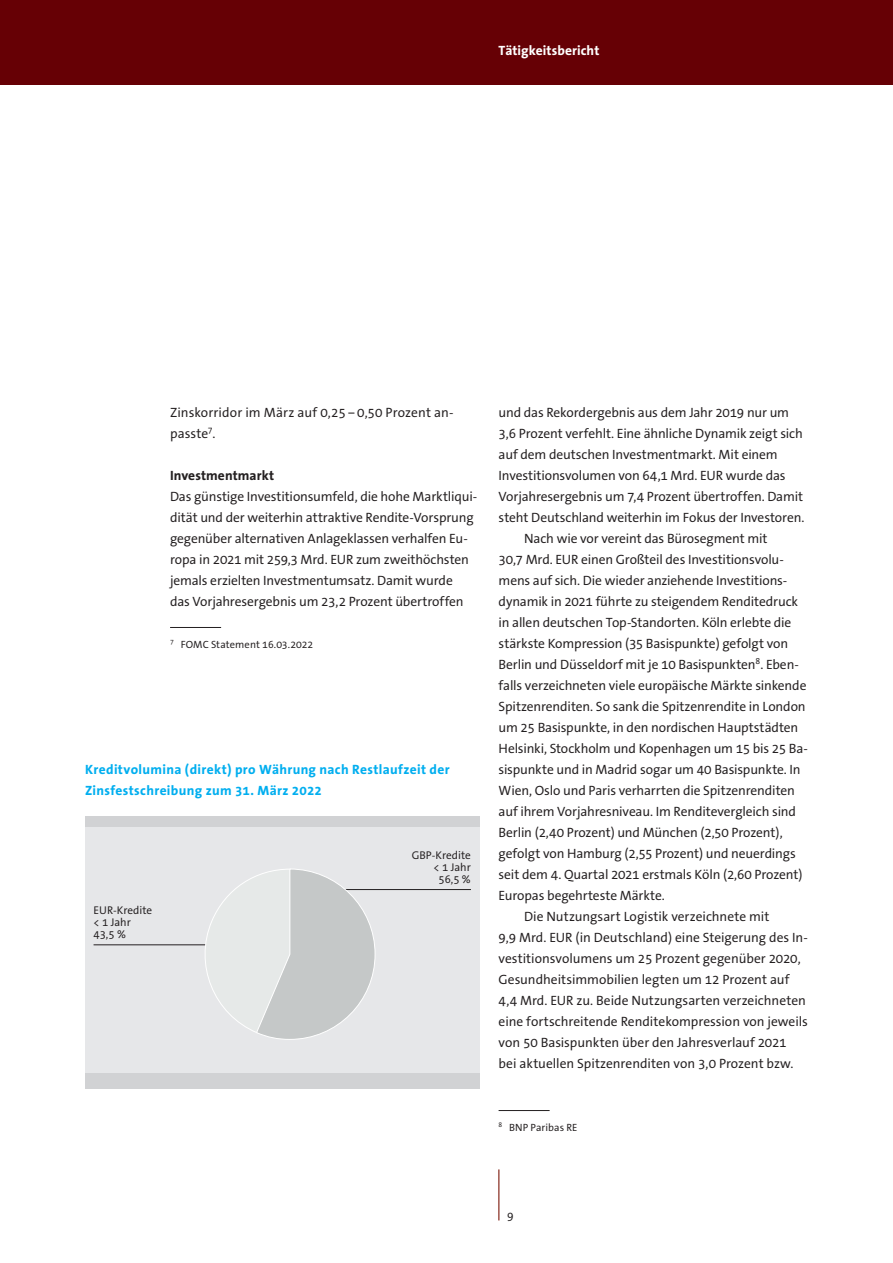
<style>
.page{position:relative;width:893px;height:1263px;background:#fff}
.page>*{position:absolute;margin:0;border:0;box-sizing:border-box;transform-origin:0 0}
.t1{font:13.5px/21px "The Sans Office";letter-spacing:-.01em;color:#231f20}
.t2{font:700 13.5px/21px "The Sans Office";letter-spacing:.025em;color:#00aeef}
.t3{font:700 13.5px "The Sans Office";letter-spacing:.005em;color:#fff}
.t4{font:700 13.5px "The Sans Office";letter-spacing:.005em;color:#231f20}
.t5{font:12px "The Sans Office";color:#231f20}
.t6{font:11.25px/12px "The Sans Office";color:#231f20;text-align:right}
.t7{font:10.5px "The Sans Office";letter-spacing:.005em;color:#231f20}
</style>
<div class="page">
<div style="left:0;top:0;width:893px;height:85px;background:#660005"></div>
<hr style="left:498px;top:1169px;width:2px;height:51px;background:#9e544a">
<div style="left:85px;top:816px;width:394px;height:273px;background:#e6e7e9"></div>
<hr style="left:282px;top:889px;width:189px;height:1px;background:#231f20">
<hr style="left:94px;top:944px;width:188px;height:1px;background:#231f20">
<svg style="left:193px;top:868px;width:183px;height:172px"></svg>
<div style="left:85px;top:1073px;width:394px;height:16px;background:#d1d2d4"></div>
<div style="left:85px;top:816px;width:394px;height:11px;background:#d1d2d4"></div>
<hr style="left:499px;top:1110px;width:51px;height:1px;background:#231f20">
<hr style="left:170px;top:627px;width:51px;height:1px;background:#231f20">
<p class="t3" style="left:499px;top:44px;width:102px">Tätigkeitsbericht</p>
<p class="t1" style="left:170px;top:403px;width:285px">Zinskorridor im März auf 0,25 – 0,50 Prozent an&shy;passte<sup>7</sup>.</p>
<p class="t4" style="left:170px;top:468px;width:106px">Investmentmarkt</p>
<p class="t1" style="left:170px;top:487px;width:309px">Das günstige Investitionsumfeld, die hohe Marktliqui&shy;dität und der weiterhin attraktive Rendite-Vorsprung gegenüber alternativen Anlageklassen verhalfen Eu&shy;ropa in 2021 mit 259,3 Mrd. EUR zum zweithöchsten jemals erzielten Investmentumsatz. Damit wurde<br>das Vorjahresergebnis um 23,2 Prozent übertroffen</p>
<p class="t7" style="left:170px;top:639px;width:145px"><sup>7</sup> FOMC Statement 16.03.2022</p>
<p class="t2" style="left:85px;top:759px;width:366px">Kreditvolumina (direkt) pro Währung nach Restlaufzeit der<br>Zinsfestschreibung zum 31. März 2022</p>
<p class="t6" style="left:94px;top:904px;width:60px;text-align:left">EUR-Kredite &lt; 1 Jahr<br>43,5 %</p>
<p class="t6" style="left:412px;top:849px;width:61px">GBP-Kredite &lt; 1 Jahr<br>56,5 %</p>
<p class="t1" style="left:499px;top:403px;width:292px">und das Rekordergebnis aus dem Jahr 2019 nur um</p>
<p class="t1" style="left:499px;top:424px;width:306px">3,6 Prozent verfehlt. Eine ähnliche Dynamik zeigt sich</p>
<p class="t1" style="left:499px;top:445px;width:281px">auf dem deutschen Investmentmarkt. Mit einem</p>
<p class="t1" style="left:499px;top:466px;width:288px">Investitionsvolumen von 64,1 Mrd. EUR wurde das</p>
<p class="t1" style="left:499px;top:487px;width:306px">Vorjahresergebnis um 7,4 Prozent übertroffen. Damit</p>
<p class="t1" style="left:499px;top:508px;width:307px">steht Deutschland weiterhin im Fokus der Investoren.</p>
<p class="t1" style="left:524px;top:529px;width:245px">Nach wie vor vereint das Bürosegment mit</p>
<p class="t1" style="left:499px;top:550px;width:287px">30,7 Mrd. EUR einen Großteil des Investitionsvolu-</p>
<p class="t1" style="left:499px;top:571px;width:290px">mens auf sich. Die wieder anziehende Investitions-</p>
<p class="t1" style="left:499px;top:592px;width:301px">dynamik in 2021 führte zu steigendem Renditedruck</p>
<p class="t1" style="left:499px;top:613px;width:294px">in allen deutschen Top-Standorten. Köln erlebte die</p>
<p class="t1" style="left:499px;top:634px;width:291px">stärkste Kompression (35 Basispunkte) gefolgt von</p>
<p class="t1" style="left:499px;top:655px;width:302px">Berlin und Düsseldorf mit je 10 Basispunkten<sup>8</sup>. Eben-</p>
<p class="t1" style="left:499px;top:676px;width:309px">falls verzeichneten viele europäische Märkte sinkende</p>
<p class="t1" style="left:499px;top:697px;width:309px">Spitzenrenditen. So sank die Spitzenrendite in London</p>
<p class="t1" style="left:499px;top:718px;width:301px">um 25 Basispunkte, in den nordischen Hauptstädten</p>
<p class="t1" style="left:499px;top:739px;width:311px">Helsinki, Stockholm und Kopenhagen um 15 bis 25 Ba-</p>
<p class="t1" style="left:499px;top:760px;width:304px">sispunkte und in Madrid sogar um 40 Basispunkte. In</p>
<p class="t1" style="left:499px;top:781px;width:298px">Wien, Oslo und Paris verharrten die Spitzenrenditen</p>
<p class="t1" style="left:499px;top:802px;width:299px">auf ihrem Vorjahresniveau. Im Renditevergleich sind</p>
<p class="t1" style="left:499px;top:823px;width:286px">Berlin (2,40 Prozent) und München (2,50 Prozent),</p>
<p class="t1" style="left:499px;top:844px;width:299px">gefolgt von Hamburg (2,55 Prozent) und neuerdings</p>
<p class="t1" style="left:499px;top:865px;width:305px">seit dem 4. Quartal 2021 erstmals Köln (2,60 Prozent)</p>
<p class="t1" style="left:499px;top:886px;width:168px">Europas begehrteste Märkte.</p>
<p class="t1" style="left:524px;top:907px;width:247px">Die Nutzungsart Logistik verzeichnete mit</p>
<p class="t1" style="left:499px;top:928px;width:311px">9,9 Mrd. EUR (in Deutschland) eine Steigerung des In-</p>
<p class="t1" style="left:499px;top:949px;width:304px">vestitionsvolumens um 25 Prozent gegenüber 2020,</p>
<p class="t1" style="left:499px;top:970px;width:292px">Gesundheitsimmobilien legten um 12 Prozent auf</p>
<p class="t1" style="left:499px;top:991px;width:309px">4,4 Mrd. EUR zu. Beide Nutzungsarten verzeichneten</p>
<p class="t1" style="left:499px;top:1012px;width:311px">eine fortschreitende Renditekompression von jeweils</p>
<p class="t1" style="left:499px;top:1033px;width:290px">von 50 Basispunkten über den Jahresverlauf 2021</p>
<p class="t1" style="left:499px;top:1054px;width:296px">bei aktuellen Spitzenrenditen von 3,0 Prozent bzw.</p>
<p class="t7" style="left:499px;top:1122px;width:80px"><sup>8</sup> BNP Paribas RE</p>
<p class="t5" style="left:507px;top:1210px;width:8px">9</p>
</div>
